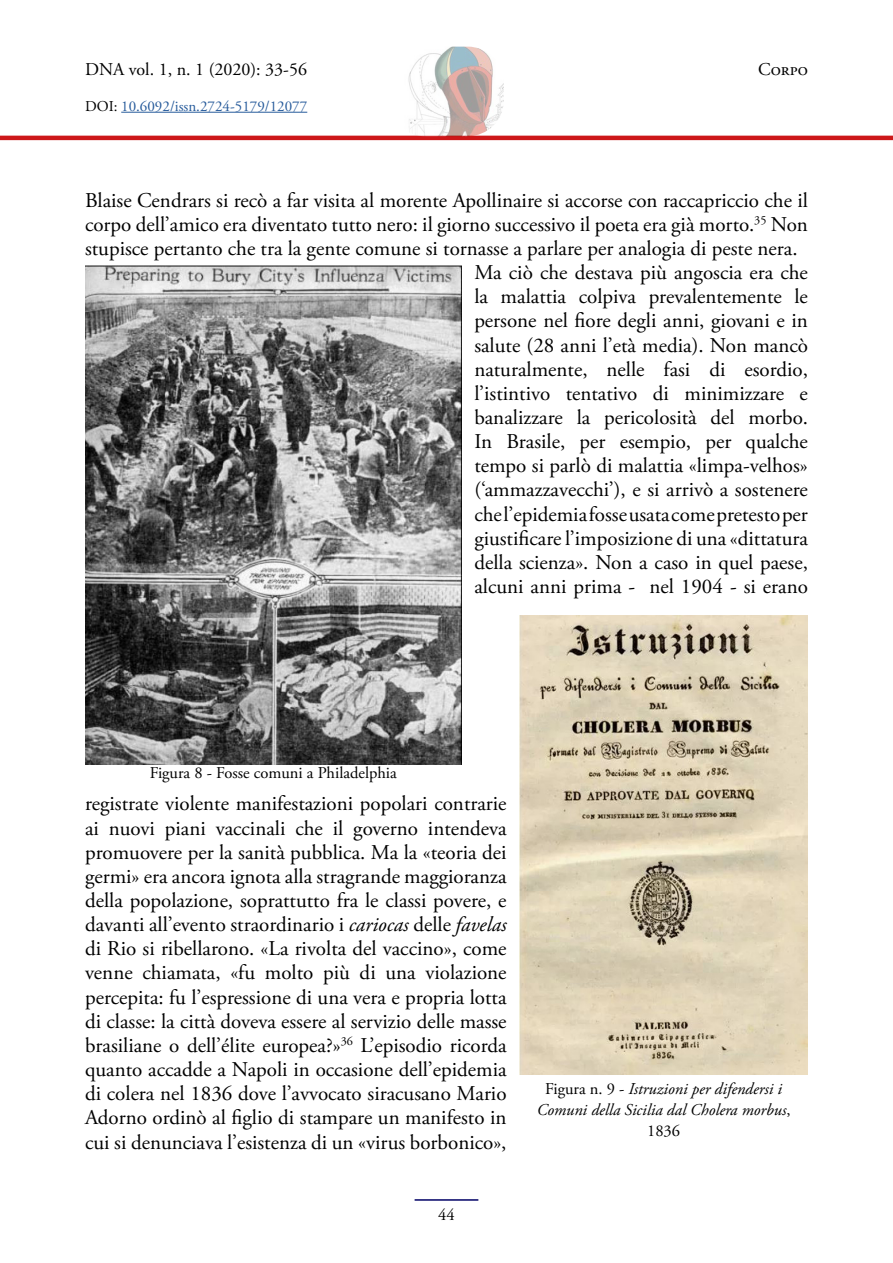
<style>
.page{position:relative;width:893px;height:1263px;background:#fff}
.page>*{position:absolute;margin:0;border:0;box-sizing:border-box;transform-origin:0 0}
.t1{font:21px/24.2px "Adobe Garamond Pro";color:#000;text-align:justify}
.t2{font:18px "Adobe Garamond Pro";color:#000}
.t3{font:italic 16.5px/21px "Adobe Garamond Pro";color:#000;text-align:center}
.t4{font:16.5px "Adobe Garamond Pro";color:#000}
.t5{font:15px "Adobe Garamond Pro";color:#275b9b}
.s1{color:#000}
.s2{font-style:italic}
.s3{font-style:normal}
</style>
<div class="page">
<hr style="left:121px;top:112px;width:186px;height:1px;background:#275b9b">
<hr style="left:0;top:136px;width:893px;height:4px;background:#cd1719">
<hr style="left:415px;top:1199px;width:63px;height:2px;background:#006">
<img style="left:389px;top:47px;width:115px;height:89px">
<img style="left:85px;top:266px;width:377px;height:499px">
<img style="left:519px;top:616px;width:289px;height:459px">
<p class="t2" style="left:85px;top:58px;width:223px">DNA vol. 1, n. 1 (2020): 33-56</p>
<p class="t5" style="left:85px;top:97px;width:224px"><span class="s1">DOI:</span> 10.6092/issn.2724-5179/12077</p>
<p class="t2" style="left:758px;top:58px;width:51px">Corpo</p>
<p class="t1" style="left:85px;top:189px;width:724px">Blaise Cendrars si recò a far visita al morente Apollinaire si accorse con raccapriccio che il</p>
<p class="t1" style="left:85px;top:213px;width:724px">corpo dell’amico era diventato tutto nero: il giorno successivo il poeta era già morto.<sup>35</sup> Non</p>
<p class="t1" style="left:85px;top:237px;width:714px">stupisce pertanto che tra la gente comune si tornasse a parlare per analogia di peste nera.</p>
<p class="t1" style="left:474px;top:261px;width:335px">Ma ciò che destava più angoscia era che</p>
<p class="t1" style="left:474px;top:285px;width:335px">la malattia colpiva prevalentemente le</p>
<p class="t1" style="left:474px;top:309px;width:335px">persone nel fiore degli anni, giovani e in</p>
<p class="t1" style="left:474px;top:333px;width:335px">salute (28 anni l’età media). Non mancò</p>
<p class="t1" style="left:474px;top:358px;width:335px">naturalmente, nelle fasi di esordio,</p>
<p class="t1" style="left:474px;top:382px;width:335px">l’istintivo tentativo di minimizzare e</p>
<p class="t1" style="left:474px;top:406px;width:335px">banalizzare la pericolosità del morbo.</p>
<p class="t1" style="left:474px;top:430px;width:335px">In Brasile, per esempio, per qualche</p>
<p class="t1" style="left:474px;top:454px;width:335px">tempo si parlò di malattia «limpa-velhos»</p>
<p class="t1" style="left:474px;top:478px;width:335px">(‘ammazzavecchi’), e si arrivò a sostenere</p>
<p class="t1" style="left:474px;top:503px;width:335px">che l’epidemia fosse usata come pretesto per</p>
<p class="t1" style="left:474px;top:527px;width:335px">giustificare l’imposizione di una «dittatura</p>
<p class="t1" style="left:474px;top:551px;width:335px">della scienza». Non a caso in quel paese,</p>
<p class="t1" style="left:474px;top:575px;width:335px">alcuni anni prima - nel 1904 - si erano</p>
<p class="t4" style="left:150px;top:763px;width:249px">Figura 8 - Fosse comuni a Philadelphia</p>
<p class="t1" style="left:85px;top:792px;width:423px">registrate violente manifestazioni popolari contrarie ai nuovi piani vaccinali che il governo intendeva promuovere per la sanità pubblica. Ma la «teoria dei germi» era ancora ignota alla stragrande maggioranza della popolazione, soprattutto fra le classi povere, e davanti all’evento straordinario i <span class="s2">cariocas</span> delle <span class="s2">favelas </span>di Rio si ribellarono. «La rivolta del vaccino», come venne chiamata, «fu molto più di una violazione percepita: fu l’espressione di una vera e propria lotta di classe: la città doveva essere al servizio delle masse brasiliane o dell’élite europea?»<sup>36</sup> L’episodio ricorda quanto accadde a Napoli in occasione dell’epidemia di colera nel 1836 dove l’avvocato siracusano Mario Adorno ordinò al figlio di stampare un manifesto in cui si denunciava l’esistenza di un «virus borbonico»,</p>
<p class="t4" style="left:438px;top:1205px;width:18px">44</p>
<p class="t3" style="left:537px;top:1078px;width:255px"><span class="s3">Figura n. 9 -</span> Istruzioni per difendersi i<br>Comuni della Sicilia dal Cholera morbus<span class="s3">,<br>1836</span></p>
</div>
